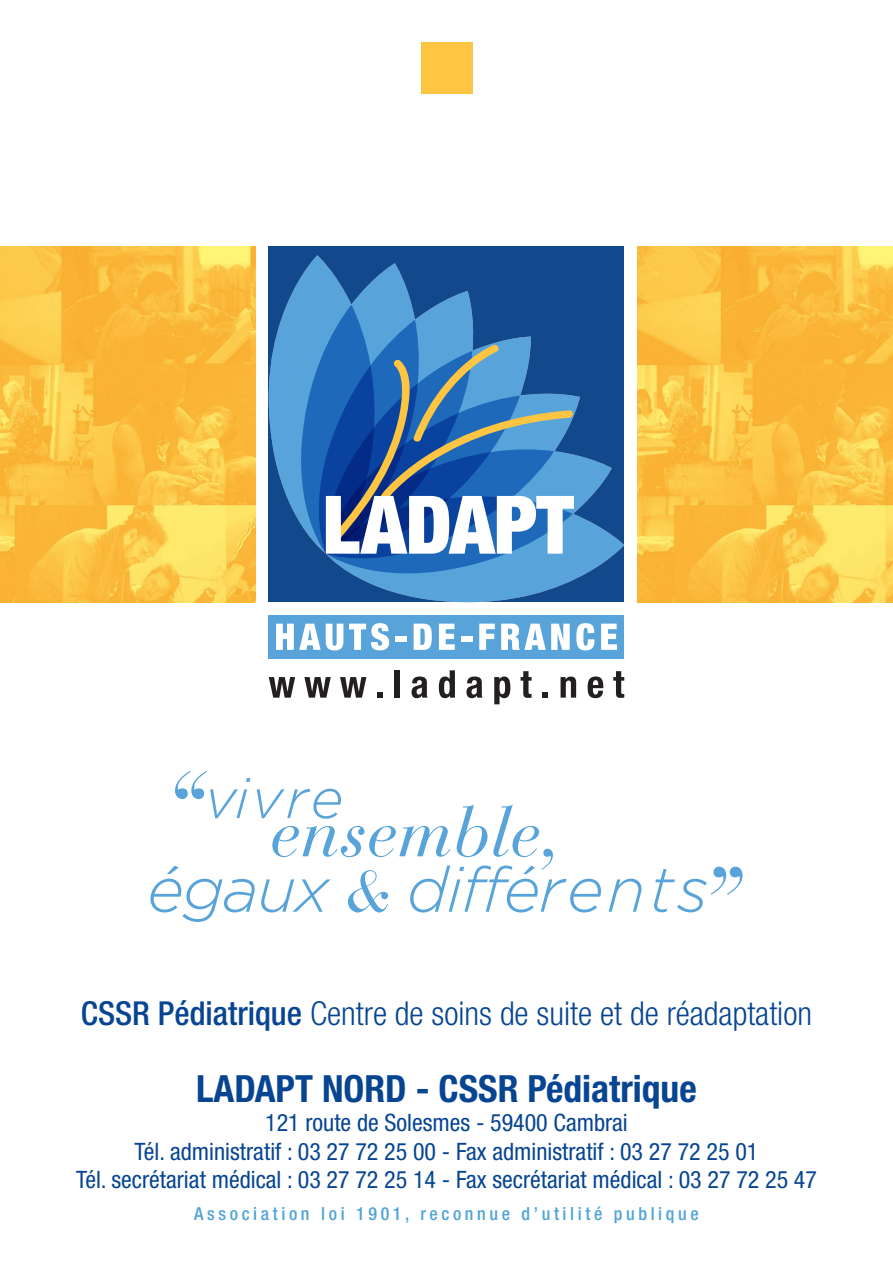
<style>
.page{position:relative;width:893px;height:1263px;background:#fff}
.page>*{position:absolute;margin:0;border:0;box-sizing:border-box;transform-origin:0 0}
.t1{font:700 condensed 37.5px "Helvetica Neue LT Std";color:#074592}
.t2{font:300 condensed 33px "Helvetica Neue LT Std";color:#074592}
.t3{font:condensed 24px/28.8px "Helvetica Neue LT Std";color:#074592;text-align:center}
.t4{font:500 condensed 18px "Helvetica Neue LT Std";letter-spacing:.2em;color:#50a4d8}
.s1{font-weight:500}
</style>
<div class="page">
<img style="left:0;top:247px;width:255px;height:355px">
<img style="left:638px;top:247px;width:255px;height:355px">
<div style="left:421px;top:43px;width:51px;height:51px;background:#fec542"></div>
<div style="left:269px;top:247px;width:355px;height:355px;background:#12498d"></div>
<svg style="left:269px;top:255px;width:355px;height:347px"></svg>
<svg style="left:269px;top:677px;width:26px;height:21px"></svg>
<svg style="left:304px;top:677px;width:27px;height:21px"></svg>
<svg style="left:340px;top:677px;width:26px;height:21px"></svg>
<svg style="left:377px;top:692px;width:5px;height:6px"></svg>
<div style="left:395px;top:670px;width:5px;height:28px;background:#231f20"></div>
<svg style="left:412px;top:676px;width:15px;height:22px"></svg>
<svg style="left:439px;top:670px;width:16px;height:28px"></svg>
<svg style="left:466px;top:676px;width:16px;height:22px"></svg>
<svg style="left:494px;top:676px;width:16px;height:28px"></svg>
<svg style="left:521px;top:671px;width:11px;height:27px"></svg>
<svg style="left:543px;top:692px;width:5px;height:6px"></svg>
<svg style="left:561px;top:676px;width:15px;height:22px"></svg>
<svg style="left:588px;top:676px;width:15px;height:22px"></svg>
<svg style="left:613px;top:671px;width:11px;height:27px"></svg>
<div style="left:269px;top:615px;width:355px;height:43px;background:#58a4da"></div>
<svg style="left:276px;top:624px;width:67px;height:26px"></svg>
<svg style="left:349px;top:623px;width:40px;height:27px"></svg>
<div style="left:395px;top:636px;width:12px;height:6px;background:#fff"></div>
<svg style="left:414px;top:624px;width:18px;height:26px"></svg>
<svg style="left:439px;top:624px;width:16px;height:26px"></svg>
<div style="left:461px;top:636px;width:11px;height:6px;background:#fff"></div>
<svg style="left:479px;top:624px;width:16px;height:26px"></svg>
<svg style="left:501px;top:624px;width:69px;height:26px"></svg>
<svg style="left:576px;top:623px;width:18px;height:27px"></svg>
<svg style="left:601px;top:624px;width:16px;height:26px"></svg>
<svg style="left:150px;top:771px;width:451px;height:151px"></svg>
<svg style="left:609px;top:879px;width:32px;height:33px"></svg>
<svg style="left:654px;top:867px;width:88px;height:45px"></svg>
<p class="t2" style="left:81px;top:994px;width:733px"><span class="s1">CSSR Pédiatrique</span> Centre de soins de suite et de réadaptation</p>
<p class="t1" style="left:196px;top:1066px;width:502px">LADAPT NORD - CSSR Pédiatrique</p>
<p class="t3" style="left:135px;top:1108px;width:625px">121 route de Solesmes - 59400 Cambrai<br>Tél. administratif : 03 27 72 25 00 - Fax administratif : 03 27 72 25 01</p>
<p class="t3" style="left:76px;top:1165px;width:742px">Tél. secrétariat médical : 03 27 72 25 14 - Fax secrétariat médical : 03 27 72 25 47</p>
<p class="t4" style="left:194px;top:1203px;width:506px">Association loi 1901, reconnue d’utilité publique</p>
</div>
